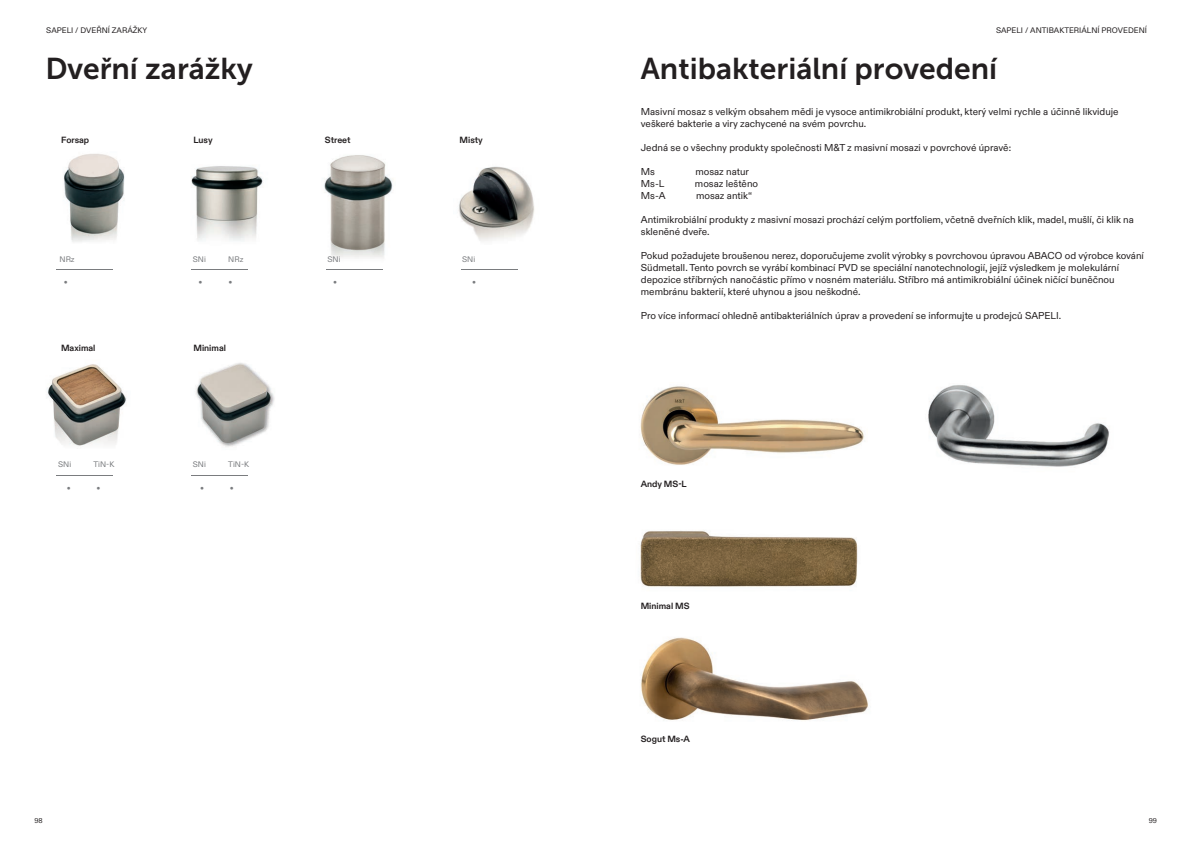
<style>
.page{position:relative;width:1191px;height:842px;background:#fff}
.page>*{position:absolute;margin:0;border:0;box-sizing:border-box;transform-origin:0 0}
.t1{font:30px "Museo Sans 700";color:#231f20}
.t2{font:10px/12px "ABC Diatype";color:#231f20}
.t3{font:700 9px "ABC Diatype";color:#231f20}
.t4{font:8px "ABC Diatype";color:#231f20}
.t5{font:8px "ABC Diatype";color:#7a7c7f}
.t6{font:8px "Museo Sans 300";color:#7a7c7f}
.t7{font:7px "ABC Diatype";color:#231f20}
</style>
<div class="page">
<img style="left:64px;top:154px;width:61px;height:88px">
<img style="left:191px;top:166px;width:72px;height:75px">
<img style="left:47px;top:364px;width:80px;height:82px">
<img style="left:195px;top:363px;width:80px;height:84px">
<img style="left:458px;top:166px;width:77px;height:75px">
<img style="left:324px;top:155px;width:69px;height:115px">
<hr style="left:57px;top:269px;width:56px;height:1px;background:#7a7c7f">
<hr style="left:57px;top:475px;width:56px;height:1px;background:#7a7c7f">
<hr style="left:191px;top:269px;width:57px;height:1px;background:#7a7c7f">
<hr style="left:191px;top:475px;width:57px;height:1px;background:#7a7c7f">
<hr style="left:326px;top:269px;width:56px;height:1px;background:#7a7c7f">
<hr style="left:461px;top:269px;width:56px;height:1px;background:#7a7c7f">
<img style="left:640px;top:386px;width:224px;height:79px">
<img style="left:928px;top:385px;width:182px;height:82px">
<img style="left:640px;top:530px;width:218px;height:57px">
<img style="left:640px;top:637px;width:228px;height:84px">
<p class="t4" style="left:46px;top:25px;width:102px">SAPELI / DVEŘNÍ ZARÁŽKY</p>
<h1 class="t1" style="left:45px;top:52px;width:209px">Dveřní zarážky</h1>
<p class="t3" style="left:61px;top:134px;width:30px">Forsap</p>
<p class="t3" style="left:193px;top:134px;width:21px">Lusy</p>
<p class="t3" style="left:325px;top:134px;width:27px">Street</p>
<p class="t3" style="left:459px;top:134px;width:25px">Misty</p>
<p class="t5" style="left:60px;top:254px;width:17px">NRz</p>
<p class="t5" style="left:327px;top:254px;width:15px">SNi</p>
<p class="t5" style="left:462px;top:254px;width:15px">SNi</p>
<p class="t5" style="left:193px;top:254px;width:15px">SNi</p>
<p class="t5" style="left:228px;top:254px;width:17px">NRz</p>
<p class="t6" style="left:64px;top:278px;width:5px">∞</p>
<p class="t6" style="left:199px;top:278px;width:5px">∞</p>
<p class="t6" style="left:333px;top:278px;width:5px">∞</p>
<p class="t6" style="left:472px;top:278px;width:5px">∞</p>
<p class="t6" style="left:228px;top:278px;width:5px">∞</p>
<p class="t3" style="left:61px;top:343px;width:36px">Maximal</p>
<p class="t3" style="left:193px;top:343px;width:34px">Minimal</p>
<p class="t5" style="left:58px;top:460px;width:15px">SNi</p>
<p class="t5" style="left:94px;top:460px;width:22px">TiN-K</p>
<p class="t5" style="left:193px;top:460px;width:15px">SNi</p>
<p class="t5" style="left:228px;top:460px;width:22px">TiN-K</p>
<p class="t6" style="left:67px;top:484px;width:5px">∞</p>
<p class="t6" style="left:200px;top:484px;width:5px">∞</p>
<p class="t6" style="left:97px;top:484px;width:5px">∞</p>
<p class="t6" style="left:230px;top:484px;width:5px">∞</p>
<p class="t4" style="left:996px;top:25px;width:152px">SAPELI / ANTIBAKTERIÁLNÍ PROVEDENÍ</p>
<h1 class="t1" style="left:641px;top:52px;width:358px">Antibakteriální provedení</h1>
<p class="t2" style="left:641px;top:106px;width:479px">Masivní mosaz s velkým obsahem mědi je vysoce antimikrobiální produkt, který velmi rychle a účinně likviduje veškeré bakterie a viry zachycené na svém povrchu.</p>
<p class="t2" style="left:641px;top:142px;width:372px">Jedná se o všechny produkty společnosti M&amp;T z masivní mosazi v povrchové úpravě:</p>
<p class="t2" style="left:641px;top:166px;width:16px">Ms</p>
<p class="t2" style="left:695px;top:166px;width:55px">mosaz natur</p>
<p class="t2" style="left:641px;top:178px;width:25px">Ms-L</p>
<p class="t2" style="left:695px;top:178px;width:65px">mosaz leštěno</p>
<p class="t2" style="left:641px;top:190px;width:26px">Ms-A</p>
<p class="t2" style="left:696px;top:190px;width:58px">mosaz antik“</p>
<p class="t2" style="left:641px;top:214px;width:494px">Antimikrobiální produkty z masivní mosazi prochází celým portfoliem, včetně dveřních klik, madel, mušlí, či klik na skleněné dveře.</p>
<p class="t2" style="left:641px;top:250px;width:504px">Pokud požadujete broušenou nerez, doporučujeme zvolit výrobky s povrchovou úpravou ABACO od výrobce kování Südmetall. Tento povrch se vyrábí kombinací PVD se speciální nanotechnologií, jejíž výsledkem je molekulární depozice stříbrných nanočástic přímo v nosném materiálu. Stříbro má antimikrobiální účinek ničící buněčnou membránu bakterií, které uhynou a jsou neškodné.</p>
<p class="t2" style="left:641px;top:310px;width:422px">Pro více informací ohledně antibakteriálních úprav a provedení se informujte u prodejců SAPELI.</p>
<p class="t3" style="left:640px;top:478px;width:48px">Andy MS-L</p>
<p class="t3" style="left:640px;top:601px;width:50px">Minimal MS</p>
<p class="t3" style="left:640px;top:733px;width:51px">Sogut Ms-A</p>
<p class="t7" style="left:34px;top:816px;width:10px">98</p>
<p class="t7" style="left:1148px;top:816px;width:10px">99</p>
</div>
